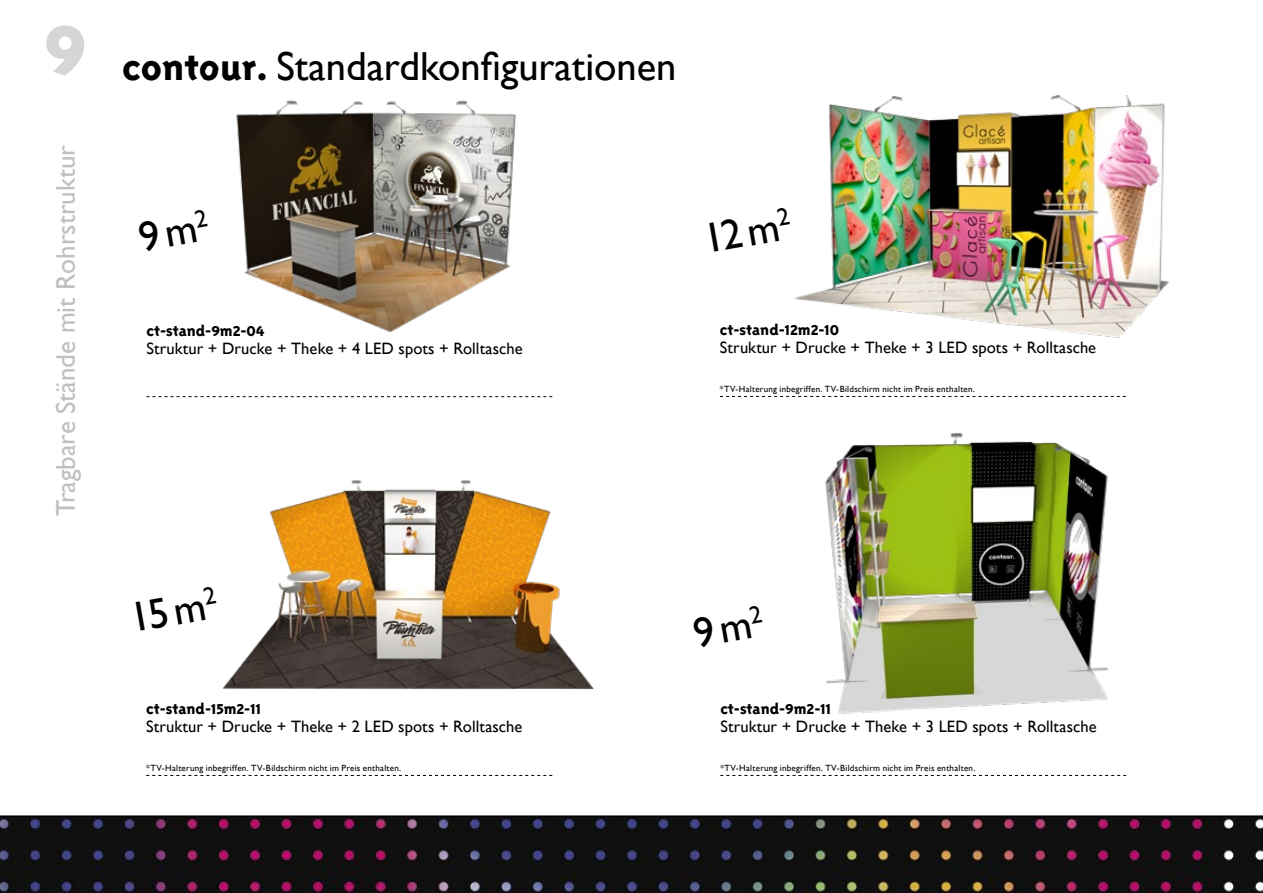
<style>
.page{position:relative;width:1263px;height:893px;background:#fff}
.page>*{position:absolute;margin:0;border:0;box-sizing:border-box;transform-origin:0 0}
.t1{font:42px "Gill Sans";color:#000}
.t2{font:40.5px "Gill Sans";color:#000}
.t3{font:27px "Gill Sans";color:#c0c0c0}
.t4{font:16.5px "Gill Sans";letter-spacing:.005em;color:#000}
.t5{font:16.5px "Triplex Sans Extrab Lin";color:#000}
.t6{font:9px "Gill Sans";letter-spacing:.03em;color:#000}
.s1{font-weight:700;font-size:72px;color:#d6d6d6}
.s2{font-family:"Triplex Sans Extrab Lin"}
</style>
<div class="page">
<svg style="left:0;top:815px;width:1263px;height:78px;background:#1b161a"></svg>
<img style="left:794px;top:95px;width:375px;height:243px">
<svg style="left:720px;top:396px;width:406px;height:1px"></svg>
<img style="left:236px;top:100px;width:280px;height:233px">
<svg style="left:146px;top:396px;width:406px;height:1px"></svg>
<img style="left:825px;top:433px;width:283px;height:281px">
<svg style="left:720px;top:775px;width:406px;height:1px"></svg>
<img style="left:222px;top:480px;width:372px;height:210px">
<svg style="left:146px;top:775px;width:406px;height:1px"></svg>
<h2 class="t2" style="left:44px;top:42px;width:634px"><span class="s1">9</span> <span class="s2">contour.</span> Standardkonfigurationen</h2>
<h3 class="t3" style="left:50px;top:516px;width:373px;rotate:-90deg">Tragbare Stände mit Rohrstruktur</h3>
<h3 class="t5" style="left:146px;top:321px;width:120px">ct-stand-9m2-04</h3>
<h3 class="t4" style="left:146px;top:338px;width:378px">Struktur + Drucke + Theke + 4 LED spots + Rolltasche</h3>
<h1 class="t1" style="left:126px;top:594px;width:90px;rotate:-10deg">15m<sup>2</sup></h1>
<h3 class="t5" style="left:146px;top:700px;width:116px">ct-stand-15m2-11</h3>
<h3 class="t4" style="left:146px;top:717px;width:378px">Struktur + Drucke + Theke + 2 LED spots + Rolltasche</h3>
<p class="t6" style="left:146px;top:762px;width:256px">*TV-Halterung inbegriffen. TV-Bildschirm nicht im Preis enthalten.</p>
<h1 class="t1" style="left:699px;top:215px;width:90px;rotate:-10deg">12m<sup>2</sup></h1>
<h3 class="t5" style="left:720px;top:321px;width:121px">ct-stand-12m2-10</h3>
<h3 class="t4" style="left:720px;top:338px;width:378px">Struktur + Drucke + Theke + 3 LED spots + Rolltasche</h3>
<p class="t6" style="left:720px;top:383px;width:256px">*TV-Halterung inbegriffen. TV-Bildschirm nicht im Preis enthalten.</p>
<h3 class="t5" style="left:720px;top:700px;width:112px">ct-stand-9m2-11</h3>
<h3 class="t4" style="left:720px;top:717px;width:378px">Struktur + Drucke + Theke + 3 LED spots + Rolltasche</h3>
<p class="t6" style="left:720px;top:762px;width:256px">*TV-Halterung inbegriffen. TV-Bildschirm nicht im Preis enthalten.</p>
</div>
